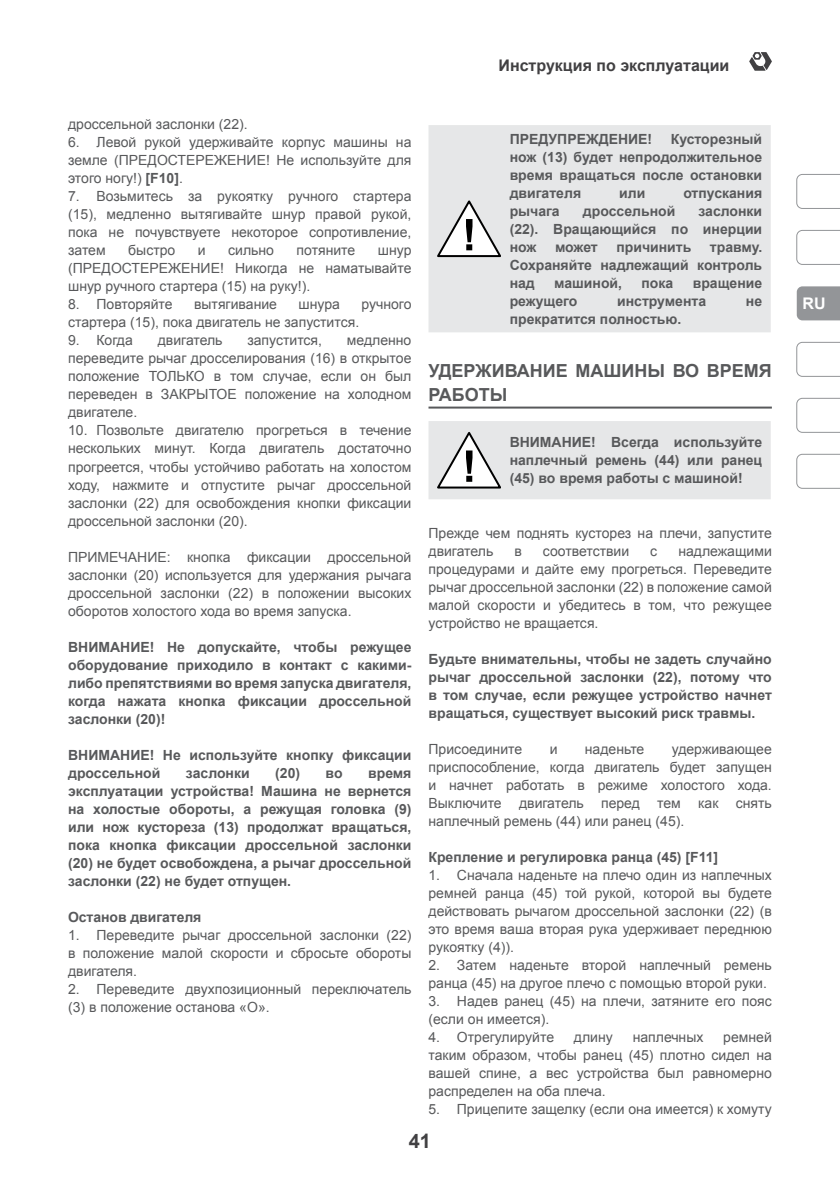
<style>
.page{position:relative;width:840px;height:1191px;background:#fff}
.page>*{position:absolute;margin:0;border:0;box-sizing:border-box;transform-origin:0 0}
.t1{font:700 20px "Arial";color:#414042}
.t2{font:700 18px/24px "Arial";color:#58595b}
.t3{font:700 16px "Arial";color:#414042}
.t4{font:700 16px "Arial";color:#fff}
.t5{font:14px/18px "Arial";color:#58595b;text-align:justify}
.t6{font:700 14px/18px "Arial";color:#58595b;text-align:justify}
.s1{font-weight:700}
</style>
<div class="page">
<svg style="left:749px;top:52px;width:22px;height:19px"></svg>
<svg style="left:796px;top:174px;width:43px;height:35px"></svg>
<svg style="left:796px;top:454px;width:43px;height:35px"></svg>
<svg style="left:796px;top:398px;width:43px;height:35px"></svg>
<svg style="left:796px;top:342px;width:43px;height:35px"></svg>
<svg style="left:796px;top:286px;width:43px;height:34px"></svg>
<svg style="left:796px;top:230px;width:43px;height:35px"></svg>
<hr style="left:428px;top:406px;width:343px;height:2px;background:#58595b">
<div style="left:428px;top:125px;width:342px;height:207px;background:#e6e7e8"></div>
<svg style="left:435px;top:197px;width:68px;height:62px"></svg>
<svg style="left:428px;top:421px;width:342px;height:78px;background:#e2e3e4"></svg>
<p class="t3" style="left:498px;top:55px;width:232px">Инструкция по эксплуатации</p>
<p class="t5" style="left:68px;top:115px;width:181px">дроссельной заслонки (22).</p>
<p class="t5" style="left:68px;top:133px;width:344px">6. Левой рукой удерживайте корпус машины на земле (ПРЕДОСТЕРЕЖЕНИЕ! Не используйте для этого ногу!) <span class="s1">[F10]</span>.</p>
<p class="t5" style="left:68px;top:187px;width:344px">7. Возьмитесь за рукоятку ручного стартера (15), медленно вытягивайте шнур правой рукой, пока не почувствуете некоторое сопротивление, затем</p>
<p class="t5" style="left:128px;top:242px;width:49px">быстро</p>
<p class="t5" style="left:198px;top:242px;width:9px">и</p>
<p class="t5" style="left:228px;top:242px;width:47px">сильно</p>
<p class="t5" style="left:296px;top:242px;width:60px">потяните</p>
<p class="t5" style="left:68px;top:242px;width:344px;text-indent:309px">шнур (ПРЕДОСТЕРЕЖЕНИЕ! Никогда не наматывайте шнур ручного стартера (15) на руку!).</p>
<p class="t5" style="left:68px;top:296px;width:106px">8. Повторяйте</p>
<p class="t5" style="left:194px;top:296px;width:84px">вытягивание</p>
<p class="t5" style="left:298px;top:296px;width:43px">шнура</p>
<p class="t5" style="left:361px;top:296px;width:52px">ручного</p>
<p class="t5" style="left:68px;top:314px;width:292px">стартера (15), пока двигатель не запустится.</p>
<p class="t5" style="left:68px;top:332px;width:66px">9. Когда</p>
<p class="t5" style="left:158px;top:332px;width:66px">двигатель</p>
<p class="t5" style="left:247px;top:332px;width:76px">запустится,</p>
<p class="t5" style="left:68px;top:332px;width:344px;text-indent:279px">медленно переведите рычаг дросселирования (16) в открытое положение ТОЛЬКО в том случае, если он был переведен в ЗАКРЫТОЕ положение на холодном двигателе.</p>
<p class="t5" style="left:68px;top:422px;width:345px">10. Позвольте двигателю прогреться в течение нескольких минут. Когда двигатель достаточно прогреется, чтобы устойчиво работать на холостом ходу, нажмите и отпустите рычаг дроссельной заслонки (22) для освобождения кнопки фиксации дроссельной заслонки (20).</p>
<p class="t5" style="left:68px;top:548px;width:345px">ПРИМЕЧАНИЕ: кнопка фиксации дроссельной заслонки (20) используется для удержания рычага дроссельной заслонки (22) в положении высоких оборотов холостого хода во время запуска.</p>
<p class="t6" style="left:68px;top:638px;width:345px">ВНИМАНИЕ! Не допускайте, чтобы режущее оборудование приходило в контакт с какими&shy;либо препятствиями во время запуска двигателя, когда нажата кнопка фиксации дроссельной заслонки (20)!</p>
<p class="t6" style="left:68px;top:746px;width:344px">ВНИМАНИЕ! Не используйте кнопку фиксации дроссельной</p>
<p class="t6" style="left:186px;top:764px;width:65px">заслонки</p>
<p class="t6" style="left:275px;top:764px;width:26px">(20)</p>
<p class="t6" style="left:325px;top:764px;width:18px">во</p>
<p class="t6" style="left:68px;top:764px;width:344px;text-indent:300px">время эксплуатации устройства! Машина не вернется на холостые обороты, а режущая головка (9) или нож кустореза (13) продолжат вращаться, пока кнопка фиксации дроссельной заслонки (20) не будет освобождена, а рычаг дроссельной заслонки (22) не будет отпущен.</p>
<p class="t6" style="left:68px;top:908px;width:135px">Останов двигателя</p>
<p class="t5" style="left:68px;top:926px;width:344px">1. Переведите рычаг дроссельной заслонки (22) в положение малой скорости и сбросьте обороты двигателя.</p>
<p class="t5" style="left:68px;top:980px;width:344px">2. Переведите двухпозиционный переключатель (3) в положение останова «O».</p>
<p class="t6" style="left:509px;top:130px;width:254px;text-indent:161px">Кусторезный нож (13) будет непродолжительное время вращаться после остановки двигателя</p>
<p class="t6" style="left:509px;top:130px;width:144px">ПРЕДУПРЕЖДЕНИЕ!</p>
<p class="t6" style="left:619px;top:184px;width:28px">или</p>
<p class="t6" style="left:683px;top:184px;width:80px">отпускания</p>
<p class="t6" style="left:509px;top:202px;width:52px">рычага</p>
<p class="t6" style="left:582px;top:202px;width:94px">дроссельной</p>
<p class="t6" style="left:509px;top:202px;width:254px;text-indent:189px">заслонки (22). Вращающийся по инерции нож</p>
<p class="t6" style="left:509px;top:238px;width:254px;text-indent:200px">травму.<br>Сохраняйте надлежащий контроль над</p>
<p class="t6" style="left:554px;top:238px;width:44px">может</p>
<p class="t6" style="left:616px;top:238px;width:76px">причинить</p>
<p class="t6" style="left:554px;top:274px;width:69px">машиной,</p>
<p class="t6" style="left:641px;top:274px;width:33px">пока</p>
<p class="t6" style="left:692px;top:274px;width:71px">вращение</p>
<p class="t6" style="left:509px;top:292px;width:69px">режущего</p>
<p class="t6" style="left:616px;top:292px;width:90px">инструмента</p>
<p class="t6" style="left:745px;top:292px;width:18px">не</p>
<p class="t6" style="left:509px;top:310px;width:173px">прекратится полностью.</p>
<p class="t2" style="left:428px;top:359px;width:344px">УДЕРЖИВАНИЕ МАШИНЫ ВО ВРЕМЯ<br>РАБОТЫ</p>
<p class="t6" style="left:509px;top:434px;width:254px">ВНИМАНИЕ! Всегда используйте наплечный ремень (44) или ранец (45) во время работы с машиной!</p>
<p class="t5" style="left:428px;top:524px;width:344px">Прежде чем поднять кусторез на плечи, запустите двигатель</p>
<p class="t5" style="left:428px;top:542px;width:345px;text-indent:250px">надлежащими процедурами и дайте ему прогреться. Переведите рычаг дроссельной заслонки (22) в положение самой малой скорости и убедитесь в том, что режущее устройство не вращается.</p>
<p class="t6" style="left:428px;top:650px;width:344px">Будьте внимательны, чтобы не задеть случайно рычаг дроссельной заслонки (22), потому что в том случае, если режущее устройство начнет вращаться, существует высокий риск травмы.</p>
<p class="t5" style="left:428px;top:740px;width:95px">Присоедините</p>
<p class="t5" style="left:549px;top:740px;width:9px">и</p>
<p class="t5" style="left:584px;top:740px;width:61px">наденьте</p>
<p class="t5" style="left:514px;top:542px;width:9px">в</p>
<p class="t5" style="left:542px;top:542px;width:88px">соответствии</p>
<p class="t5" style="left:650px;top:542px;width:8px">с</p>
<p class="t5" style="left:428px;top:740px;width:344px;text-indent:243px">удерживающее приспособление, когда двигатель будет запущен и начнет работать в режиме холостого хода.<br>Выключите двигатель перед тем как снять наплечный ремень (44) или ранец (45).</p>
<p class="t6" style="left:428px;top:848px;width:291px">Крепление и регулировка ранца (45) [F11]</p>
<p class="t5" style="left:428px;top:866px;width:344px">1. Сначала наденьте на плечо один из наплечных ремней ранца (45) той рукой, которой вы будете действовать рычагом дроссельной заслонки (22) (в это время ваша вторая рука удерживает переднюю рукоятку (4)).</p>
<p class="t5" style="left:428px;top:956px;width:344px">2. Затем наденьте второй наплечный ремень ранца (45) на другое плечо с помощью второй руки.</p>
<p class="t5" style="left:428px;top:992px;width:345px">3. Надев ранец (45) на плечи, затяните его пояс (если он имеется).</p>
<p class="t5" style="left:428px;top:1028px;width:127px">4. Отрегулируйте</p>
<p class="t5" style="left:573px;top:1028px;width:40px">длину</p>
<p class="t5" style="left:632px;top:1028px;width:72px">наплечных</p>
<p class="t5" style="left:428px;top:1028px;width:344px;text-indent:294px">ремней таким образом, чтобы ранец (45) плотно сидел на вашей спине, а вес устройства был равномерно распределен на оба плеча.</p>
<p class="t5" style="left:428px;top:1100px;width:344px">5. Прицепите защелку (если она имеется) к хомуту</p>
<h1 class="t1" style="left:408px;top:1128px;width:24px">41</h1>
<p class="t4" style="left:802px;top:293px;width:25px">RU</p>
</div>
